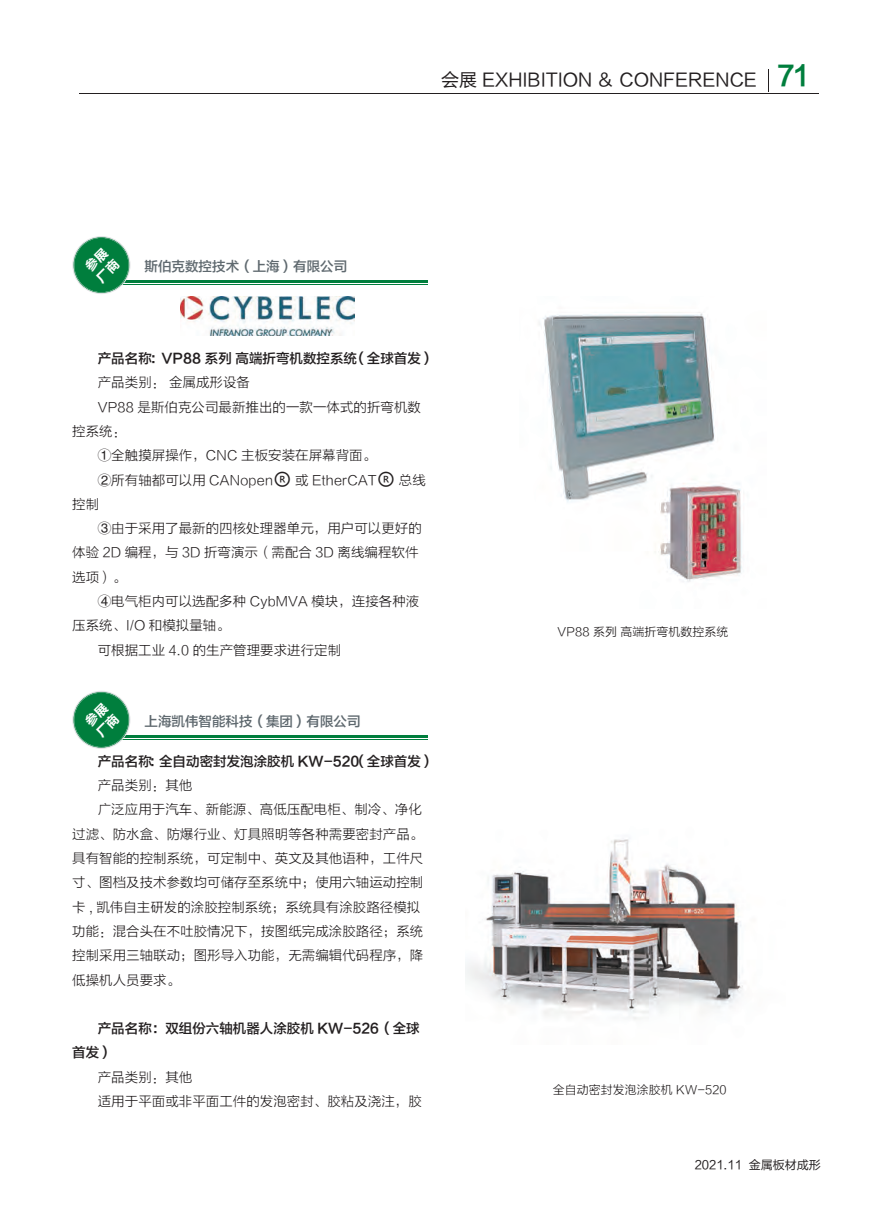
<style>
.page{position:relative;width:893px;height:1212px;background:#fff}
.page>*{position:absolute;margin:0;border:0;box-sizing:border-box;transform-origin:0 0}
.t1{font:18px "FZLTHK GBK1 0";color:#231f20}
.t2{font:13.5px/24.3px "FZLTXHK";color:#231f20}
.t3{font:13.5px/24.3px "FZLTZHK GBK1 0";color:#231f20}
.t4{font:13.5px "FZLTZHK GBK1 0";color:#5f696f}
.t5{font:13.05px/15.8px "FZLTCHJW GB1 0";color:#fff}
.t6{font:12px "FZLTXHK";color:#231f20}
.t7{font:12px "FZLTHK GBK1 0";color:#231f20}
.s1{font-family:"FZLTCHJW GB1 0";font-size:27px;color:#007e3d}
</style>
<div class="page">
<hr style="left:80px;top:93px;width:739px;height:1px;background:#231f20">
<svg style="left:768px;top:69px;width:1px;height:23px"></svg>
<hr style="left:108px;top:280px;width:320px;height:3px;background:#007e3d">
<hr style="left:108px;top:284px;width:320px;height:1px;background:#007e3d">
<svg style="left:72px;top:236px;width:58px;height:58px"></svg>
<hr style="left:108px;top:735px;width:320px;height:2px;background:#007e3d">
<hr style="left:108px;top:739px;width:320px;height:1px;background:#007e3d">
<svg style="left:72px;top:691px;width:58px;height:58px"></svg>
<img style="left:181px;top:297px;width:174px;height:39px">
<img style="left:465px;top:839px;width:278px;height:181px">
<img style="left:539px;top:312px;width:203px;height:270px">
<h1 class="t1" style="left:441px;top:70px;width:370px">会展 EXHIBITION ＆ CONFERENCE <span class="s1">71</span></h1>
<p class="t5" style="left:82px;top:264px;width:28px;rotate:-45deg">参展厂商</p>
<p class="t4" style="left:145px;top:259px;width:204px">斯伯克数控技术（上海）有限公司</p>
<p class="t3" style="left:98px;top:346px;width:338px">产品名称：VP88 系列 高端折弯机数控系统（全球首发）</p>
<p class="t2" style="left:98px;top:371px;width:154px">产品类别： 金属成形设备</p>
<p class="t2" style="left:98px;top:395px;width:325px">VP88 是斯伯克公司最新推出的一款一体式的折弯机数</p>
<p class="t2" style="left:72px;top:419px;width:55px">控系统：</p>
<p class="t2" style="left:98px;top:444px;width:280px">①全触摸屏操作，CNC 主板安装在屏幕背面。</p>
<p class="t2" style="left:98px;top:468px;width:177px">②所有轴都可以用 CANopen</p>
<p class="t2" style="left:295px;top:468px;width:83px">或 EtherCAT</p>
<p class="t2" style="left:399px;top:468px;width:28px">总线</p>
<p class="t2" style="left:72px;top:492px;width:29px">控制</p>
<p class="t2" style="left:98px;top:516px;width:326px">③由于采用了最新的四核处理器单元，用户可以更好的</p>
<p class="t2" style="left:72px;top:541px;width:348px">体验 2D 编程，与 3D 折弯演示（需配合 3D 离线编程软件</p>
<p class="t2" style="left:72px;top:565px;width:55px">选项）。</p>
<p class="t2" style="left:98px;top:589px;width:323px">④电气柜内可以选配多种 CybMVA 模块，连接各种液</p>
<p class="t2" style="left:72px;top:614px;width:159px">压系统、I/O 和模拟量轴。</p>
<p class="t2" style="left:98px;top:638px;width:245px">可根据工业 4.0 的生产管理要求进行定制</p>
<p class="t5" style="left:82px;top:718px;width:28px;rotate:-45deg">参展厂商</p>
<p class="t4" style="left:145px;top:713px;width:217px">上海凯伟智能科技（集团）有限公司</p>
<p class="t3" style="left:98px;top:749px;width:338px">产品名称：全自动密封发泡涂胶机 KW-520（全球首发）</p>
<p class="t2" style="left:98px;top:773px;width:96px">产品类别：其他</p>
<p class="t2" style="left:98px;top:798px;width:325px">广泛应用于汽车、新能源、高低压配电柜、制冷、净化</p>
<p class="t2" style="left:72px;top:822px;width:352px">过滤、防水盒、防爆行业、灯具照明等各种需要密封产品。</p>
<p class="t2" style="left:72px;top:846px;width:352px">具有智能的控制系统，可定制中、英文及其他语种，工件尺</p>
<p class="t2" style="left:72px;top:871px;width:352px">寸、图档及技术参数均可储存至系统中；使用六轴运动控制</p>
<p class="t2" style="left:72px;top:895px;width:350px">卡 , 凯伟自主研发的涂胶控制系统；系统具有涂胶路径模拟</p>
<p class="t2" style="left:72px;top:919px;width:352px">功能：混合头在不吐胶情况下，按图纸完成涂胶路径；系统</p>
<p class="t2" style="left:72px;top:944px;width:352px">控制采用三轴联动；图形导入功能，无需编辑代码程序，降</p>
<p class="t2" style="left:72px;top:968px;width:109px">低操机人员要求。</p>
<p class="t3" style="left:72px;top:1016px;width:349px;text-indent:26px">产品名称：双组份六轴机器人涂胶机 KW-526（全球首发）</p>
<p class="t2" style="left:98px;top:1065px;width:325px">产品类别：其他<br>适用于平面或非平面工件的发泡密封、胶粘及浇注，胶</p>
<p class="t6" style="left:558px;top:625px;width:172px">VP88 系列 高端折弯机数控系统</p>
<p class="t6" style="left:553px;top:1083px;width:175px">全自动密封发泡涂胶机 KW-520</p>
<p class="t7" style="left:695px;top:1158px;width:127px">2021.11 金属板材成形</p>
</div>
